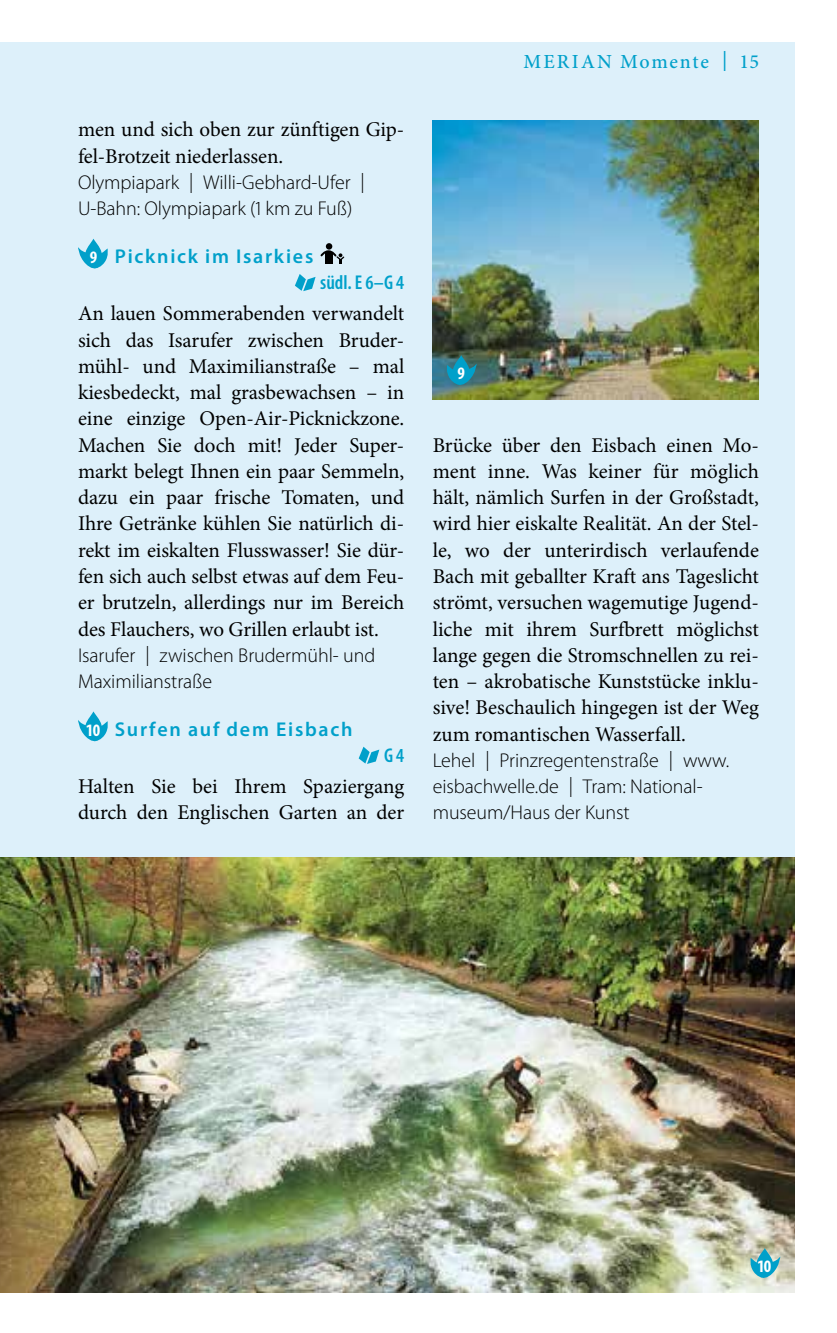
<style>
.page{position:relative;width:837px;height:1333px;background:#fff}
.page>*{position:absolute;margin:0;border:0;box-sizing:border-box;transform-origin:0 0}
.t1{font:21px/26.2px "Minion Pro";letter-spacing:-.005em;color:#000;text-align:justify}
.t2{font:300 20px/26.2px "Myriad Pro";letter-spacing:-.005em;color:#000}
.t3{font:600 20px "Myriad Pro";letter-spacing:.085em;color:#00a0ca}
.t4{font:500 20px "Minion Pro";letter-spacing:.095em;color:#00a0ca}
.t5{font:600 condensed 20px "Myriad Pro";color:#00a0ca}
.t6{font:700 condensed 17.5px "Myriad Pro";color:#fff}
.s1{font-weight:700;font-stretch:condensed;font-size:17.5px;color:#fff}
</style>
<div class="page">
<div style="left:0;top:43px;width:794px;height:1248px;background:#ddf0fa"></div>
<img style="left:0;top:857px;width:794px;height:434px">
<svg style="left:748px;top:1247px;width:32px;height:31px"></svg>
<img style="left:432px;top:120px;width:326px;height:279px">
<svg style="left:445px;top:355px;width:31px;height:31px"></svg>
<svg style="left:78px;top:239px;width:30px;height:30px"></svg>
<svg style="left:320px;top:243px;width:25px;height:21px"></svg>
<svg style="left:295px;top:274px;width:21px;height:18px"></svg>
<svg style="left:78px;top:711px;width:30px;height:31px"></svg>
<svg style="left:358px;top:746px;width:22px;height:18px"></svg>
<p class="t1" style="left:78px;top:117px;width:327px">men und sich oben zur zünftigen Gip&shy;fel-Brotzeit niederlassen.</p>
<p class="t2" style="left:78px;top:169px;width:288px">Olympiapark | Willi-Gebhard-Ufer |<br>U-Bahn: Olympiapark (1 km zu Fuß)</p>
<p class="t3" style="left:90px;top:243px;width:225px"><span class="s1">9</span> Picknick im Isarkies</p>
<p class="t5" style="left:320px;top:270px;width:85px">südl. E 6–G 4</p>
<p class="t1" style="left:78px;top:300px;width:328px">An lauen Sommerabenden verwandelt sich das Isarufer zwischen Bruder&shy;mühl- und Maximilianstraße – mal kiesbedeckt, mal grasbewachsen – in eine einzige Open-Air-Picknickzone.<br>Machen Sie doch mit! Jeder Super&shy;markt belegt Ihnen ein paar Semmeln, dazu ein paar frische Tomaten, und Ihre Getränke kühlen Sie natürlich di&shy;rekt im eiskalten Flusswasser! Sie dür&shy;fen sich auch selbst etwas auf dem Feu&shy;er brutzeln, allerdings nur im Bereich des Flauchers, wo Grillen erlaubt ist.</p>
<p class="t2" style="left:78px;top:642px;width:299px">Isarufer | zwischen Brudermühl- und<br>Maximilianstraße</p>
<p class="t3" style="left:87px;top:716px;width:267px"><span class="s1">10</span> Surfen auf dem Eisbach</p>
<p class="t5" style="left:384px;top:742px;width:22px">G 4</p>
<p class="t1" style="left:78px;top:773px;width:327px">Halten Sie bei Ihrem Spaziergang durch den Englischen Garten an der</p>
<p class="t4" style="left:523px;top:48px;width:237px">MERIAN Momente | 15</p>
<p class="t6" style="left:457px;top:362px;width:9px">9</p>
<p class="t1" style="left:432px;top:432px;width:328px">Brücke über den Eisbach einen Mo&shy;ment inne. Was keiner für möglich hält, nämlich Surfen in der Großstadt, wird hier eiskalte Realität. An der Stel&shy;le, wo der unterirdisch verlaufende Bach mit geballter Kraft ans Tageslicht strömt, versuchen wagemutige Jugend&shy;liche mit ihrem Surfbrett möglichst lange gegen die Stromschnellen zu rei&shy;ten – akrobatische Kunststücke inklu&shy;sive! Beschaulich hingegen ist der Weg zum romantischen Wasserfall.</p>
<p class="t2" style="left:432px;top:747px;width:298px">Lehel | Prinzregentenstraße | www. eisbachwelle.de | Tram: National&shy;museum/Haus der Kunst</p>
<p class="t6" style="left:757px;top:1255px;width:15px">10</p>
</div>
